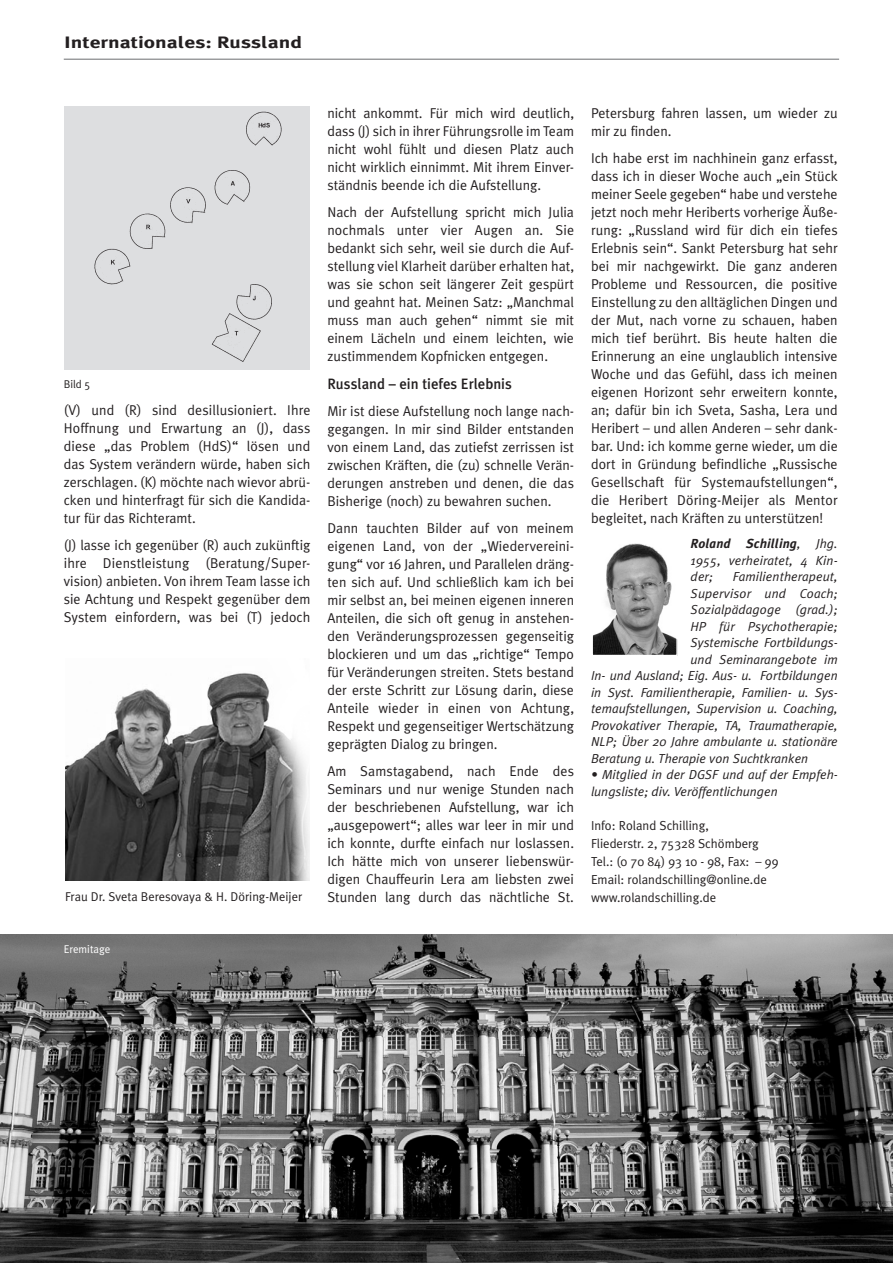
<style>
.page{position:relative;width:893px;height:1263px;background:#fff}
.page>*{position:absolute;margin:0;border:0;box-sizing:border-box;transform-origin:0 0}
._1-Kopfzeile_Thema_links{font:700 16.5px "Meta Plus";color:#231f20;scale:1.3 1}
._7-Fließtext_Artikel{font:500 15px "Meta Plus";color:#231f20}
._7-Fließtext_Artikel-2{font:14.25px/18px "Meta Plus Normal";color:#231f20;text-align:justify}
.Autor_kursiv{font:italic 13.05px/16.5px "Meta Plus Normal";color:#231f20;text-align:justify}
._12-Adresse_Autoren{font:13.05px "Meta Plus Normal";color:#231f20}
._7-Fließtext_Artikel-3{font:12.75px "Meta Plus Normal";color:#231f20}
.Bildlegende{font:11.25px "Meta Plus Normal";color:#fff}
.Bildlegende-2{font:11.25px "Meta Plus Normal";color:#231f20}
.s1{font-family:"Meta Plus";font-weight:700}
</style>
<div class="page">
<img style="left:0;top:935px;width:893px;height:328px">
<div style="left:64px;top:106px;width:246px;height:264px;background:#dddee0"></div>
<img style="left:95px;top:112px;width:186px;height:250px">
<hr style="left:64px;top:59px;width:775px;height:1px;background:#6c6d70">
<img style="left:65px;top:673px;width:244px;height:208px">
<img style="left:593px;top:543px;width:83px;height:111px">
<div style="left:591px;top:540px;width:87px;height:116px;border:1px solid #fff"></div>
<p class="_1-Kopfzeile_Thema_links" style="left:64px;top:33px;width:185px">Internationales: Russland</p>
<p class="_7-Fließtext_Artikel-2" style="left:327px;top:103px;width:248px">nicht ankommt. Für mich wird deutlich, dass (J) sich in ihrer Führungsrolle im Team nicht wohl fühlt und diesen Platz auch nicht wirklich einnimmt. Mit ihrem Einver&shy;ständnis beende ich die Aufstellung.</p>
<p class="_7-Fließtext_Artikel-2" style="left:327px;top:202px;width:248px">Nach der Aufstellung spricht mich Julia nochmals unter vier Augen an. Sie bedankt sich sehr, weil sie durch die Auf&shy;stellung viel Klarheit darüber erhalten hat, was sie schon seit längerer Zeit gespürt und geahnt hat. Meinen Satz: „Manchmal muss man auch gehen“ nimmt sie mit einem Lächeln und einem leichten, wie zustimmendem Kopfnicken entgegen.</p>
<p class="_7-Fließtext_Artikel" style="left:327px;top:375px;width:186px">Russland – ein tiefes Erlebnis</p>
<p class="_7-Fließtext_Artikel-2" style="left:327px;top:402px;width:248px">Mir ist diese Aufstellung noch lange nach&shy;gegangen. In mir sind Bilder entstanden von einem Land, das zutiefst zerrissen ist zwischen Kräften, die (zu) schnelle Verän&shy;derungen anstreben und denen, die das Bisherige (noch) zu bewahren suchen.</p>
<p class="_7-Fließtext_Artikel-2" style="left:327px;top:519px;width:248px">Dann tauchten Bilder auf von meinem eigenen Land, von der „Wiedervereini&shy;gung“ vor 16 Jahren, und Parallelen dräng&shy;ten sich auf. Und schließlich kam ich bei mir selbst an, bei meinen eigenen inneren Anteilen, die sich oft genug in anstehen&shy;den Veränderungsprozessen gegenseitig blockieren und um das „richtige“ Tempo für Veränderungen streiten. Stets bestand der erste Schritt zur Lösung darin, diese Anteile wieder in einen von Achtung, Respekt und gegenseitiger Wertschätzung geprägten Dialog zu bringen.</p>
<p class="_7-Fließtext_Artikel-2" style="left:327px;top:762px;width:248px">Am Samstagabend, nach Ende des Seminars und nur wenige Stunden nach der beschriebenen Aufstellung, war ich „ausgepowert“; alles war leer in mir und ich konnte, durfte einfach nur loslassen.<br>Ich hätte mich von unserer liebenswür&shy;digen Chauffeurin Lera am liebsten zwei Stunden lang durch das nächtliche St.</p>
<p class="_7-Fließtext_Artikel-2" style="left:591px;top:103px;width:248px">Petersburg fahren lassen, um wieder zu mir zu finden.</p>
<p class="_7-Fließtext_Artikel-2" style="left:591px;top:148px;width:248px">Ich habe erst im nachhinein ganz erfasst, dass ich in dieser Woche auch „ein Stück meiner Seele gegeben“ habe und verstehe jetzt noch mehr Heriberts vorherige Äuße&shy;rung: „Russland wird für dich ein tiefes Erlebnis sein“. Sankt Petersburg hat sehr bei mir nachgewirkt. Die ganz anderen Probleme und Ressourcen, die positive Einstellung zu den alltäglichen Dingen und der Mut, nach vorne zu schauen, haben mich tief berührt. Bis heute halten die Erinnerung an eine unglaublich intensive Woche und das Gefühl, dass ich meinen eigenen Horizont sehr erweitern konnte, an; dafür bin ich Sveta, Sasha, Lera und Heribert – und allen Anderen – sehr dank&shy;bar. Und: ich komme gerne wieder, um die dort in Gründung befindliche „Russische Gesellschaft für Systemaufstellungen“, die Heribert Döring-Meijer als Mentor begleitet, nach Kräften zu unterstützen!</p>
<p class="Autor_kursiv" style="left:691px;top:535px;width:149px"><span class="s1">Roland Schilling</span>, Jhg.<br>1955, verheiratet, 4 Kin&shy;der;</p>
<p class="Bildlegende-2" style="left:64px;top:378px;width:28px">Bild 5</p>
<p class="_7-Fließtext_Artikel-2" style="left:64px;top:401px;width:248px">(V) und (R) sind desillusioniert. Ihre Hoffnung und Erwartung an (J), dass diese „das Problem (HdS)“ lösen und das System verändern würde, haben sich zerschlagen. (K) möchte nach wievor abrü&shy;cken und hinterfragt für sich die Kandida&shy;tur für das Richteramt.</p>
<p class="_7-Fließtext_Artikel-2" style="left:64px;top:536px;width:248px">(J) lasse ich gegenüber (R) auch zukünftig ihre Dienstleistung (Beratung/Super&shy;vision) anbieten. Von ihrem Team lasse ich sie Achtung und Respekt gegenüber dem System einfordern, was bei (T) jedoch</p>
<p class="Autor_kursiv" style="left:733px;top:568px;width:106px">Familientherapeut,</p>
<p class="Autor_kursiv" style="left:691px;top:585px;width:149px">Supervisor und Coach;</p>
<p class="Autor_kursiv" style="left:691px;top:601px;width:149px">Sozialpädagoge (grad.);</p>
<p class="Autor_kursiv" style="left:691px;top:618px;width:149px">HP für Psychotherapie;</p>
<p class="Autor_kursiv" style="left:691px;top:634px;width:149px">Systemische Fortbildungs-</p>
<p class="Autor_kursiv" style="left:691px;top:651px;width:149px">und Seminarangebote im</p>
<p class="Autor_kursiv" style="left:591px;top:667px;width:248px">In- und Ausland; Eig. Aus- u. Fortbildungen</p>
<p class="Autor_kursiv" style="left:591px;top:684px;width:248px">in Syst. Familientherapie, Familien- u. Sys-</p>
<p class="Autor_kursiv" style="left:591px;top:700px;width:248px">temaufstellungen, Supervision u. Coaching,</p>
<p class="Autor_kursiv" style="left:591px;top:717px;width:248px">Provokativer Therapie, TA, Traumatherapie,</p>
<p class="Autor_kursiv" style="left:591px;top:733px;width:248px">NLP; Über 20 Jahre ambulante u. stationäre</p>
<p class="Autor_kursiv" style="left:591px;top:750px;width:219px">Beratung u. Therapie von Suchtkranken</p>
<p class="Autor_kursiv" style="left:591px;top:766px;width:248px">• Mitglied in der DGSF und auf der Empfeh&shy;lungsliste; div. Veröffentlichungen</p>
<p class="_12-Adresse_Autoren" style="left:591px;top:818px;width:119px">Info: Roland Schilling,</p>
<p class="_12-Adresse_Autoren" style="left:591px;top:836px;width:169px">Fliederstr. 2, 75328 Schömberg</p>
<p class="_12-Adresse_Autoren" style="left:591px;top:854px;width:189px">Tel.: (0 70 84) 93 10 - 98, Fax: – 99</p>
<p class="_12-Adresse_Autoren" style="left:591px;top:872px;width:177px">Email: rolandschilling@online.de</p>
<p class="_7-Fließtext_Artikel-3" style="left:65px;top:889px;width:239px">Frau Dr. Sveta Beresovaya &amp; H. Döring-Meijer</p>
<p class="_12-Adresse_Autoren" style="left:591px;top:890px;width:127px">www.rolandschilling.de</p>
<p class="Bildlegende" style="left:64px;top:942px;width:48px">Eremitage</p>
</div>
